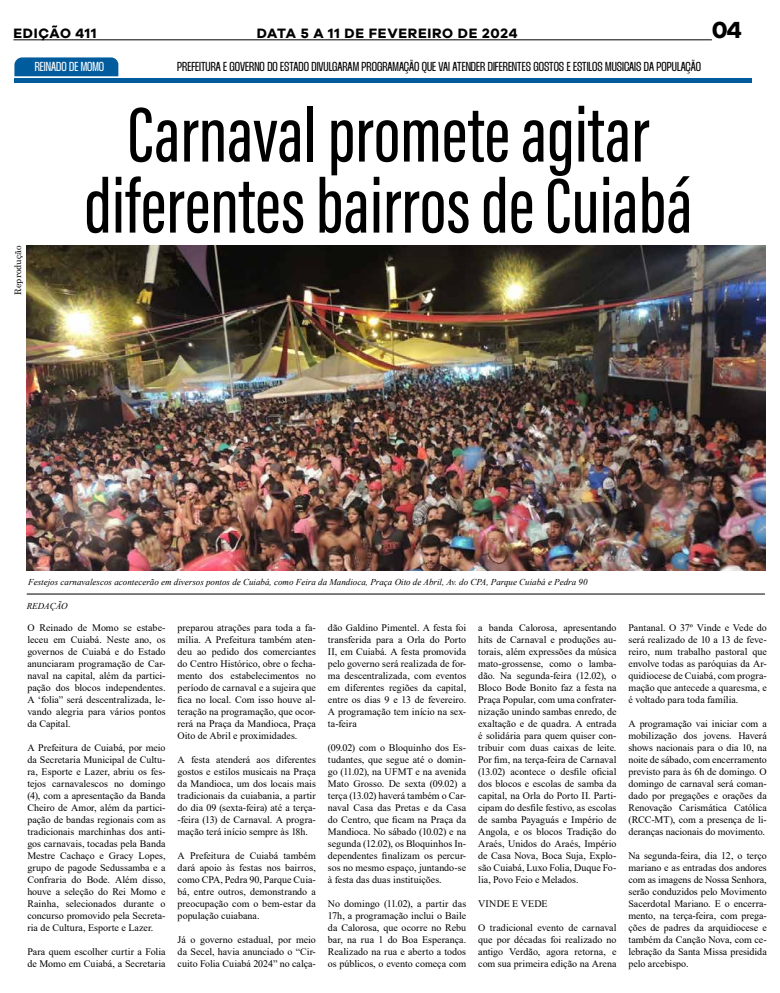
<style>
.page{position:relative;width:780px;height:993px;background:#fff}
.page>*{position:absolute;margin:0;border:0;box-sizing:border-box;transform-origin:0 0}
.t1{font:80px/71px "Acumin Variable Concept";color:#000;text-align:center}
.t2{font:700 24px "Galyon";color:#000}
.t3{font:700 14px "Galyon";letter-spacing:.05em;color:#000}
.t4{font:900 13px "Thunder";color:#000}
.t5{font:900 13px "Thunder";color:#fff}
.t6{font:10px/12px "Times New Roman";color:#000;text-align:justify}
.t7{font:10px "Times New Roman";letter-spacing:.02em;color:#000}
.t8{font:italic 9px "Times New Roman";color:#000}
.t9{font:9px "Century";color:#000}
</style>
<div class="page">
<img style="left:27px;top:245px;width:738px;height:325px">
<hr style="left:13px;top:39px;width:698px;height:1px;background:#000">
<hr style="left:14px;top:78px;width:738px;height:4px;background:#005c9c">
<svg style="left:14px;top:57px;width:104px;height:19px;background:#09629f"></svg>
<hr style="left:27px;top:593px;width:738px;height:1px;background:#000">
<h3 class="t3" style="left:13px;top:24px;width:85px">EDIÇÃO 411</h3>
<h3 class="t3" style="left:257px;top:24px;width:262px">DATA 5 A 11 DE FEVEREIRO DE 2024</h3>
<h2 class="t2" style="left:711px;top:15px;width:31px">04</h2>
<h3 class="t5" style="left:35px;top:59px;width:71px">REINADO DE MOMO</h3>
<h3 class="t4" style="left:177px;top:59px;width:525px">PREFEITURA E GOVERNO DO ESTADO DIVULGARAM PROGRAMAÇÃO QUE VAI ATENDER DIFERENTES GOSTOS E ESTILOS MUSICAIS DA POPULAÇÃO</h3>
<h1 class="t1" style="left:84px;top:95px;width:610px">Carnaval promete agitar diferentes bairros de Cuiabá</h1>
<p class="t9" style="left:10px;top:294px;width:50px;rotate:-90deg">Reprodução</p>
<p class="t8" style="left:28px;top:575px;width:560px">Festejos carnavalescos acontecerão em diversos pontos de Cuiabá, como Feira da Mandioca, Praça Oito de Abril, Av. do CPA, Parque Cuiabá e Pedra 90</p>
<p class="t8" style="left:27px;top:600px;width:42px">REDAÇÃO</p>
<p class="t6" style="left:27px;top:621px;width:140px">O Reinado de Momo se estabe&shy;leceu em Cuiabá. Neste ano, os governos de Cuiabá e do Estado anunciaram programação de Car&shy;naval na capital, além da partici&shy;pação dos blocos independentes.<br>A ‘folia” será descentralizada, le&shy;vando alegria para vários pontos da Capital.</p>
<p class="t6" style="left:27px;top:741px;width:140px">A Prefeitura de Cuiabá, por meio da Secretaria Municipal de Cultu&shy;ra, Esporte e Lazer, abriu os fes&shy;tejos carnavalescos no domingo (4), com a apresentação da Banda Cheiro de Amor, além da partici&shy;pação de bandas regionais com as tradicionais marchinhas dos anti&shy;gos carnavais, tocadas pela Banda Mestre Cachaço e Gracy Lopes, grupo de pagode Sedussamba e a Confraria do Bode. Além disso, houve a seleção do Rei Momo e Rainha, selecionados durante o concurso promovido pela Secreta&shy;ria de Cultura, Esporte e Lazer.</p>
<p class="t6" style="left:27px;top:945px;width:140px">Para quem escolher curtir a Folia de Momo em Cuiabá, a Secretaria</p>
<p class="t6" style="left:178px;top:621px;width:140px">preparou atrações para toda a fa&shy;mília. A Prefeitura também aten&shy;deu ao pedido dos comerciantes do Centro Histórico, obre o fecha&shy;mento dos estabelecimentos no período de carnaval e a sujeira que fica no local. Com isso houve al&shy;teração na programação, que ocor&shy;rerá na Praça da Mandioca, Praça Oito de Abril e proximidades.</p>
<p class="t6" style="left:178px;top:753px;width:140px">A festa atenderá aos diferentes gostos e estilos musicais na Praça da Mandioca, um dos locais mais tradicionais da cuiabania, a partir do dia 09 (sexta-feira) até a terça--feira (13) de Carnaval. A progra&shy;mação terá início sempre às 18h.</p>
<p class="t6" style="left:178px;top:849px;width:140px">A Prefeitura de Cuiabá também dará apoio às festas nos bairros, como CPA, Pedra 90, Parque Cuia&shy;bá, entre outros, demonstrando a preocupação com o bem-estar da população cuiabana.</p>
<p class="t6" style="left:178px;top:933px;width:140px">Já o governo estadual, por meio da Secel, havia anunciado o “Cir&shy;cuito Folia Cuiabá 2024” no calça-</p>
<p class="t6" style="left:328px;top:621px;width:140px">dão Galdino Pimentel. A festa foi transferida para a Orla do Porto II, em Cuiabá. A festa promovida pelo governo será realizada de for&shy;ma descentralizada, com eventos em diferentes regiões da capital, entre os dias 9 e 13 de fevereiro.<br>A programação tem início na sex&shy;ta-feira</p>
<p class="t6" style="left:328px;top:741px;width:140px">(09.02) com o Bloquinho dos Es&shy;tudantes, que segue até o domin&shy;go (11.02), na UFMT e na avenida Mato Grosso. De sexta (09.02) a terça (13.02) haverá também o Car&shy;naval Casa das Pretas e da Casa do Centro, que ficam na Praça da Mandioca. No sábado (10.02) e na segunda (12.02), os Bloquinhos In&shy;dependentes finalizam os percur&shy;sos no mesmo espaço, juntando-se à festa das duas instituições.</p>
<p class="t6" style="left:328px;top:897px;width:140px">No domingo (11.02), a partir das 17h, a programação inclui o Baile da Calorosa, que ocorre no Rebu bar, na rua 1 do Boa Esperança.<br>Realizado na rua e aberto a todos os públicos, o evento começa com</p>
<p class="t6" style="left:478px;top:621px;width:140px">a banda Calorosa, apresentando hits de Carnaval e produções au&shy;torais, além expressões da música mato-grossense, como o lamba&shy;dão. Na segunda-feira (12.02), o Bloco Bode Bonito faz a festa na Praça Popular, com uma confrater&shy;nização unindo sambas enredo, de exaltação e de quadra. A entrada é solidária para quem quiser con&shy;tribuir com duas caixas de leite.<br>Por fim, na terça-feira de Carnaval (13.02) acontece o desfile oficial dos blocos e escolas de samba da capital, na Orla do Porto II. Parti&shy;cipam do desfile festivo, as escolas de samba Payaguás e Império de Angola, e os blocos Tradição do Araés, Unidos do Araés, Império de Casa Nova, Boca Suja, Explo&shy;são Cuiabá, Luxo Folia, Duque Fo&shy;lia, Povo Feio e Melados.</p>
<p class="t7" style="left:478px;top:896px;width:71px">VINDE E VEDE</p>
<p class="t6" style="left:478px;top:921px;width:140px">O tradicional evento de carnaval que por décadas foi realizado no antigo Verdão, agora retorna, e com sua primeira edição na Arena</p>
<p class="t6" style="left:628px;top:621px;width:140px">Pantanal. O 37º Vinde e Vede do será realizado de 10 a 13 de feve&shy;reiro, num trabalho pastoral que envolve todas as paróquias da Ar&shy;quidiocese de Cuiabá, com progra&shy;mação que antecede a quaresma, e é voltado para toda família.</p>
<p class="t6" style="left:628px;top:717px;width:140px">A programação vai iniciar com a mobilização dos jovens. Haverá shows nacionais para o dia 10, na noite de sábado, com encerramento previsto para às 6h de domingo. O domingo de carnaval será coman&shy;dado por pregações e orações da Renovação Carismática Católica (RCC-MT), com a presença de li&shy;deranças nacionais do movimento.</p>
<p class="t6" style="left:628px;top:849px;width:140px">Na segunda-feira, dia 12, o terço mariano e as entradas dos andores com as imagens de Nossa Senhora, serão conduzidos pelo Movimento Sacerdotal Mariano. E o encerra&shy;mento, na terça-feira, com prega&shy;ções de padres da arquidiocese e também da Canção Nova, com ce&shy;lebração da Santa Missa presidida pelo arcebispo.</p>
</div>
